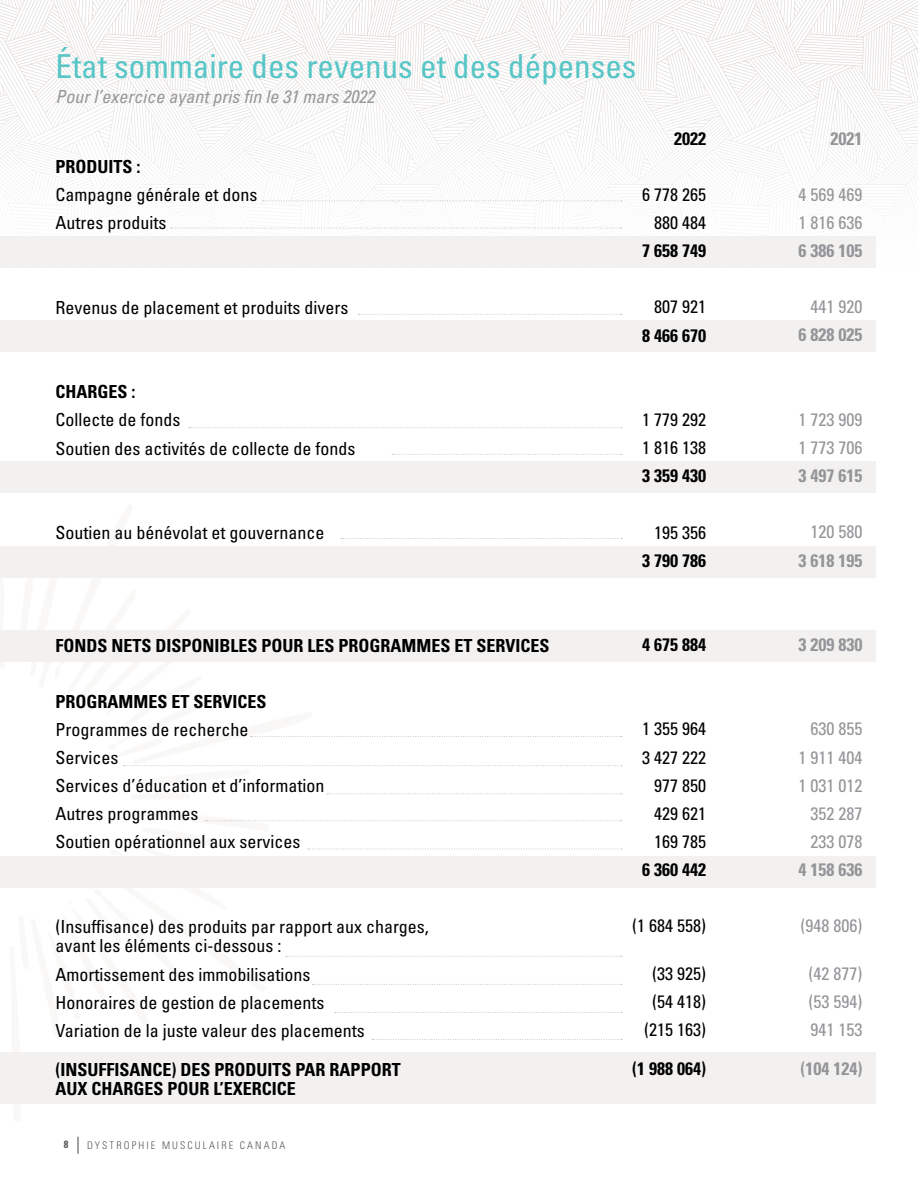
<style>
.page{position:relative;width:918px;height:1188px;background:#fff}
.page>*{position:absolute;margin:0;border:0;box-sizing:border-box;transform-origin:0 0}
.t1{font:condensed 33px "Univers LT Pro";color:#58c5c7}
.t2{font:condensed 18px/28.2px "Univers LT Pro";color:#000}
.t3{font:700 condensed 18px/19.5px "Univers LT Pro";color:#000}
.t4{font:condensed 18px/28.2px "Univers LT Pro";color:#939598}
.t5{font:700 condensed 18px "Univers LT Pro";color:#939598}
.t6{font:italic condensed 18px "Univers LT Pro";color:#989899}
.t7{font:300 condensed 10.5px "Univers LT Pro";letter-spacing:.2em;color:#58595b}
.t8{font:700 condensed 10.5px "Univers LT Pro";color:#58595b}
</style>
<div class="page">
<svg style="left:77px;top:1137px;width:2px;height:16px"></svg>
<svg style="left:0;top:546px;width:312px;height:507px"></svg>
<svg style="left:0;top:0;width:918px;height:268px"></svg>
<div style="left:0;top:547px;width:876px;height:31px;background:#f3f1f0"></div>
<div style="left:0;top:320px;width:876px;height:31px;background:#f3f1f0"></div>
<div style="left:0;top:1053px;width:876px;height:51px;background:#f3f1f0"></div>
<div style="left:0;top:630px;width:876px;height:31px;background:#f3f1f0"></div>
<div style="left:0;top:857px;width:876px;height:31px;background:#f3f1f0"></div>
<div style="left:0;top:461px;width:876px;height:31px;background:#f3f1f0"></div>
<div style="left:0;top:236px;width:876px;height:31px;background:#f3f1f0"></div>
<svg style="left:262px;top:201px;width:360px;height:1px"></svg>
<svg style="left:171px;top:228px;width:451px;height:1px"></svg>
<svg style="left:359px;top:314px;width:263px;height:1px"></svg>
<svg style="left:189px;top:427px;width:433px;height:1px"></svg>
<svg style="left:392px;top:454px;width:230px;height:1px"></svg>
<svg style="left:341px;top:538px;width:281px;height:1px"></svg>
<svg style="left:372px;top:1039px;width:250px;height:1px"></svg>
<svg style="left:335px;top:1012px;width:287px;height:1px"></svg>
<svg style="left:312px;top:984px;width:310px;height:1px"></svg>
<svg style="left:286px;top:956px;width:336px;height:1px"></svg>
<svg style="left:308px;top:849px;width:314px;height:1px"></svg>
<svg style="left:205px;top:820px;width:417px;height:1px"></svg>
<svg style="left:251px;top:736px;width:371px;height:1px"></svg>
<svg style="left:123px;top:765px;width:499px;height:1px"></svg>
<svg style="left:327px;top:793px;width:295px;height:1px"></svg>
<h1 class="t1" style="left:56px;top:45px;width:582px">État sommaire des revenus et des dépenses</h1>
<p class="t6" style="left:56px;top:85px;width:320px">Pour l’exercice ayant pris fin le 31 mars 2022</p>
<p class="t3" style="left:674px;top:128px;width:33px">2022</p>
<p class="t3" style="left:56px;top:157px;width:87px">PRODUITS :</p>
<p class="t2" style="left:56px;top:180px;width:203px">Campagne générale et dons<br>Autres produits</p>
<p class="t2" style="left:56px;top:293px;width:294px">Revenus de placement et produits divers</p>
<p class="t3" style="left:56px;top:382px;width:82px">CHARGES :</p>
<p class="t2" style="left:56px;top:405px;width:301px">Collecte de fonds<br>Soutien des activités de collecte de fonds</p>
<p class="t2" style="left:56px;top:518px;width:270px">Soutien au bénévolat et gouvernance</p>
<p class="t3" style="left:56px;top:635px;width:496px">FONDS NETS DISPONIBLES POUR LES PROGRAMMES ET SERVICES</p>
<p class="t3" style="left:56px;top:691px;width:213px">PROGRAMMES ET SERVICES</p>
<p class="t2" style="left:56px;top:715px;width:270px">Programmes de recherche<br>Services<br>Services d’éducation et d’information<br>Autres programmes<br>Soutien opérationnel aux services</p>
<p class="t2" style="left:56px;top:916px;width:375px;line-height:19.5px">(Insuffisance) des produits par rapport aux charges, avant les éléments ci-dessous :</p>
<p class="t2" style="left:56px;top:960px;width:311px">Amortissement des immobilisations<br>Honoraires de gestion de placements<br>Variation de la juste valeur des placements</p>
<p class="t3" style="left:56px;top:1059px;width:347px">(INSUFFISANCE) DES PRODUITS PAR RAPPORT<br>AUX CHARGES POUR L’EXERCICE</p>
<p class="t8" style="left:64px;top:1138px;width:6px">8</p>
<p class="t7" style="left:87px;top:1138px;width:200px">DYSTROPHIE MUSCULAIRE CANADA</p>
<p class="t2" style="left:642px;top:180px;width:65px;text-align:right">6 778 265<br>880 484</p>
<p class="t3" style="left:642px;top:241px;width:65px">7 658 749</p>
<p class="t2" style="left:654px;top:292px;width:53px">807 921</p>
<p class="t3" style="left:642px;top:325px;width:65px">8 466 670</p>
<p class="t2" style="left:642px;top:405px;width:65px">1 779 292<br>1 816 138</p>
<p class="t3" style="left:642px;top:466px;width:65px">3 359 430</p>
<p class="t2" style="left:654px;top:518px;width:53px">195 356</p>
<p class="t3" style="left:642px;top:550px;width:65px">3 790 786</p>
<p class="t3" style="left:642px;top:635px;width:65px">4 675 884</p>
<p class="t2" style="left:642px;top:715px;width:65px;text-align:right">1 355 964<br>3 427 222<br>977 850<br>429 621<br>169 785</p>
<p class="t3" style="left:642px;top:860px;width:65px">6 360 442</p>
<p class="t2" style="left:632px;top:911px;width:75px">(1 684 558)</p>
<p class="t2" style="left:644px;top:959px;width:63px;text-align:center">(33 925) (54 418) (215 163)</p>
<p class="t3" style="left:632px;top:1059px;width:75px">(1 988 064)</p>
<p class="t5" style="left:831px;top:127px;width:33px">2021</p>
<p class="t4" style="left:799px;top:180px;width:65px">4 569 469<br>1 816 636</p>
<p class="t5" style="left:799px;top:240px;width:65px">6 386 105</p>
<p class="t4" style="left:811px;top:292px;width:53px">441 920</p>
<p class="t5" style="left:799px;top:324px;width:65px">6 828 025</p>
<p class="t4" style="left:799px;top:405px;width:65px">1 723 909<br>1 773 706</p>
<p class="t5" style="left:799px;top:465px;width:65px">3 497 615</p>
<p class="t4" style="left:811px;top:517px;width:53px">120 580</p>
<p class="t5" style="left:799px;top:549px;width:65px">3 618 195</p>
<p class="t5" style="left:799px;top:634px;width:65px">3 209 830</p>
<p class="t4" style="left:799px;top:714px;width:65px;text-align:right">630 855<br>1 911 404<br>1 031 012<br>352 287<br>233 078</p>
<p class="t5" style="left:799px;top:859px;width:65px">4 158 636</p>
<p class="t4" style="left:801px;top:911px;width:63px">(948 806)</p>
<p class="t4" style="left:809px;top:959px;width:55px;text-align:justify">(42 877) (53 594)<br>941 153</p>
<p class="t5" style="left:801px;top:1058px;width:63px">(104 124)</p>
</div>
